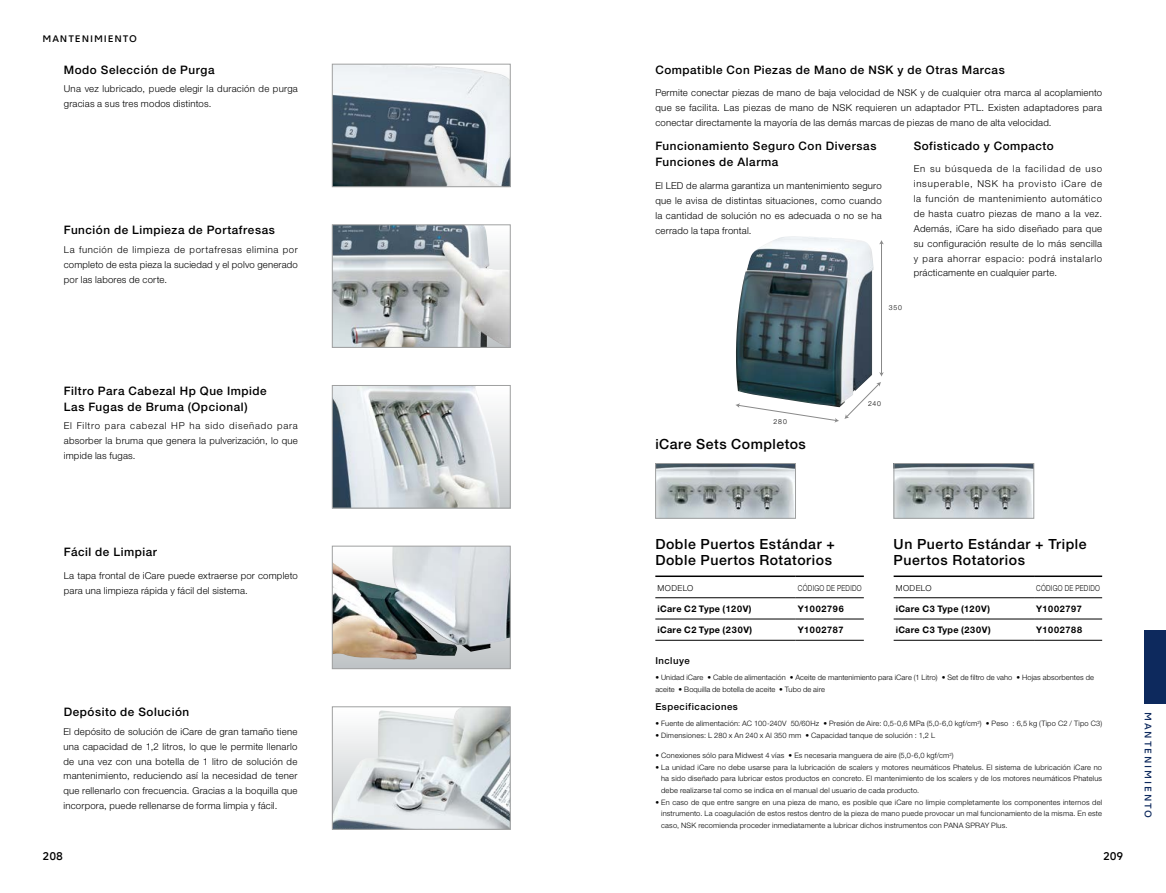
<style>
.page{position:relative;width:1166px;height:893px;background:#fff}
.page>*{position:absolute;margin:0;border:0;box-sizing:border-box;transform-origin:0 0}
.t1{font:500 14.1px/15.9px "Helvetica Neue";letter-spacing:.04em;color:#000}
.t2{font:500 11.7px/15.9px "Helvetica Neue";letter-spacing:.045em;color:#000}
.t3{font:500 10.65px "NSKTSRE";color:#000}
.t4{font:300 9.6px/14.9px "Helvetica Neue";letter-spacing:.02em;color:#000;text-align:justify}
.t5{font:500 9.6px "Helvetica Neue";letter-spacing:.05em;color:#000}
.t6{font:700 9px "Helvetica Neue";letter-spacing:.05em;color:#000}
.t7{font:700 9px "Helvetica Neue";letter-spacing:.075em;color:#000}
.t8{font:500 9px "NSKTSRE";letter-spacing:.1em;color:#000}
.t9{font:500 9px "NSKTSRE";letter-spacing:.205em;color:#0d295d}
.t10{font:700 9px "Helvetica Neue";letter-spacing:.07em;color:#000}
.t11{font:300 8.25px "Helvetica Neue";letter-spacing:.045em;color:#000;scale:.79 1}
.t12{font:300 8.25px "Helvetica Neue";letter-spacing:.045em;color:#000}
.t13{font:300 7.5px/11.7px "Helvetica Neue";letter-spacing:.02em;color:#000;text-align:justify}
.t14{font:300 6.9px "Helvetica Neue";letter-spacing:.125em;color:#000}
</style>
<div class="page">
<img style="left:334px;top:66px;width:174px;height:119px">
<div style="left:332px;top:64px;width:178px;height:123px;border:1px solid #9fa0a0"></div>
<img style="left:334px;top:226px;width:174px;height:120px">
<div style="left:332px;top:224px;width:178px;height:124px;border:1px solid #9fa0a0"></div>
<div style="left:332px;top:546px;width:178px;height:123px;background:#c0c5c7"></div>
<img style="left:334px;top:548px;width:174px;height:111px">
<div style="left:332px;top:546px;width:178px;height:123px;border:1px solid #9fa0a0"></div>
<img style="left:334px;top:708px;width:174px;height:120px">
<div style="left:332px;top:706px;width:178px;height:124px;border:1px solid #9fa0a0"></div>
<div style="left:332px;top:385px;width:178px;height:123px;background:linear-gradient(to bottom,#fff,#c9cccf)"></div>
<img style="left:334px;top:387px;width:165px;height:119px">
<div style="left:332px;top:385px;width:178px;height:123px;border:1px solid #9fa0a0"></div>
<img style="left:736px;top:236px;width:137px;height:171px">
<svg style="left:735px;top:403px;width:103px;height:20px"></svg>
<hr style="left:881px;top:243px;width:1px;height:131px;background:#898989">
<svg style="left:844px;top:372px;width:39px;height:47px"></svg>
<img style="left:657px;top:465px;width:136px;height:52px">
<div style="left:655px;top:463px;width:140px;height:56px;border:1px solid #9fa0a0"></div>
<img style="left:895px;top:465px;width:136px;height:52px">
<div style="left:893px;top:463px;width:140px;height:56px;border:1px solid #9fa0a0"></div>
<hr style="left:655px;top:575px;width:140px;height:2px;background:#000">
<hr style="left:795px;top:575px;width:68px;height:2px;background:#000">
<hr style="left:655px;top:597px;width:140px;height:1px;background:#000">
<hr style="left:795px;top:597px;width:68px;height:1px;background:#000">
<hr style="left:655px;top:619px;width:140px;height:1px;background:#000">
<hr style="left:795px;top:619px;width:68px;height:1px;background:#000">
<hr style="left:655px;top:640px;width:140px;height:1px;background:#000">
<hr style="left:795px;top:640px;width:68px;height:1px;background:#000">
<hr style="left:893px;top:575px;width:140px;height:2px;background:#000">
<hr style="left:1033px;top:575px;width:68px;height:2px;background:#000">
<hr style="left:893px;top:597px;width:140px;height:1px;background:#000">
<hr style="left:1033px;top:597px;width:68px;height:1px;background:#000">
<hr style="left:893px;top:619px;width:140px;height:1px;background:#000">
<hr style="left:1033px;top:619px;width:68px;height:1px;background:#000">
<hr style="left:893px;top:640px;width:140px;height:1px;background:#000">
<hr style="left:1033px;top:640px;width:68px;height:1px;background:#000">
<div style="left:1144px;top:630px;width:21px;height:74px;background:#0d295d"></div>
<p class="t8" style="left:43px;top:33px;width:96px">MANTENIMIENTO</p>
<p class="t2" style="left:64px;top:62px;width:152px">Modo Selección de Purga</p>
<p class="t4" style="left:64px;top:81px;width:235px">Una vez lubricado, puede elegir la duración de purga gracias a sus tres modos distintos.</p>
<p class="t2" style="left:64px;top:222px;width:212px">Función de Limpieza de Portafresas</p>
<p class="t4" style="left:64px;top:242px;width:235px">La función de limpieza de portafresas elimina por completo de esta pieza la suciedad y el polvo generado por las labores de corte.</p>
<p class="t2" style="left:64px;top:383px;width:204px">Filtro Para Cabezal Hp Que Impide<br>Las Fugas de Bruma (Opcional)</p>
<p class="t4" style="left:64px;top:418px;width:235px">El Filtro para cabezal HP ha sido diseñado para absorber la bruma que genera la pulverización, lo que impide las fugas.</p>
<p class="t2" style="left:655px;top:62px;width:351px">Compatible Con Piezas de Mano de NSK y de Otras Marcas</p>
<p class="t4" style="left:655px;top:85px;width:448px">Permite conectar piezas de mano de baja velocidad de NSK y de cualquier otra marca al acoplamiento que se facilita. Las piezas de mano de NSK requieren un adaptador PTL. Existen adaptadores para conectar directamente la mayoría de las demás marcas de piezas de mano de alta velocidad.</p>
<p class="t2" style="left:655px;top:138px;width:222px">Funcionamiento Seguro Con Diversas<br>Funciones de Alarma</p>
<p class="t4" style="left:655px;top:178px;width:228px">El LED de alarma garantiza un mantenimiento seguro que le avisa de distintas situaciones, como cuando la cantidad de solución no es adecuada o no se ha cerrado la tapa frontal.</p>
<p class="t14" style="left:888px;top:303px;width:15px">350</p>
<p class="t2" style="left:913px;top:138px;width:141px">Sofisticado y Compacto</p>
<p class="t4" style="left:913px;top:161px;width:190px">En su búsqueda de la facilidad de uso insuperable, NSK ha provisto iCare de la función de mantenimiento automático de hasta cuatro piezas de mano a la vez.<br>Además, iCare ha sido diseñado para que su configuración resulte de lo más sencilla y para ahorrar espacio: podrá instalarlo prácticamente en cualquier parte.</p>
<p class="t14" style="left:773px;top:418px;width:15px">280</p>
<h1 class="t1" style="left:655px;top:435px;width:152px">iCare Sets Completos</h1>
<p class="t14" style="left:867px;top:400px;width:14px">240</p>
<p class="t2" style="left:64px;top:544px;width:95px">Fácil de Limpiar</p>
<p class="t4" style="left:64px;top:568px;width:235px">La tapa frontal de iCare puede extraerse por completo para una limpieza rápida y fácil del sistema.</p>
<p class="t2" style="left:64px;top:704px;width:127px">Depósito de Solución</p>
<p class="t4" style="left:63px;top:724px;width:235px">El depósito de solución de iCare de gran tamaño tiene una capacidad de 1,2 litros, lo que le permite llenarlo de una vez con una botella de 1 litro de solución de mantenimiento, reduciendo así la necesidad de tener que rellenarlo con frecuencia. Gracias a la boquilla que incorpora, puede rellenarse de forma limpia y fácil.</p>
<h1 class="t1" style="left:655px;top:536px;width:181px">Doble Puertos Estándar +<br>Doble Puertos Rotatorios</h1>
<h1 class="t1" style="left:893px;top:536px;width:194px">Un Puerto Estándar + Triple<br>Puertos Rotatorios</h1>
<p class="t12" style="left:657px;top:583px;width:37px">MODELO</p>
<p class="t11" style="left:797px;top:583px;width:82px">CÓDIGO DE PEDIDO</p>
<p class="t6" style="left:657px;top:603px;width:96px">iCare C2 Type (120V)</p>
<p class="t7" style="left:797px;top:603px;width:47px">Y1002796</p>
<p class="t6" style="left:657px;top:624px;width:96px">iCare C2 Type (230V)</p>
<p class="t10" style="left:797px;top:624px;width:47px">Y1002787</p>
<p class="t12" style="left:895px;top:583px;width:37px">MODELO</p>
<p class="t11" style="left:1035px;top:583px;width:82px">CÓDIGO DE PEDIDO</p>
<p class="t6" style="left:895px;top:603px;width:96px">iCare C3 Type (120V)</p>
<p class="t7" style="left:1035px;top:603px;width:47px">Y1002797</p>
<p class="t6" style="left:895px;top:624px;width:96px">iCare C3 Type (230V)</p>
<p class="t7" style="left:1035px;top:624px;width:47px">Y1002788</p>
<p class="t5" style="left:655px;top:655px;width:36px">Incluye</p>
<p class="t5" style="left:655px;top:701px;width:84px">Especificaciones</p>
<p class="t13" style="left:655px;top:717px;width:448px">• Fuente de alimentación: AC 100-240V 50/60Hz • Presión de Aire: 0,5-0,6 MPa (5,0-6,0 kgf/cm<sup>2</sup>) • Peso : 6,5 kg (Tipo C2 / Tipo C3)</p>
<p class="t13" style="left:655px;top:729px;width:281px">• Dimensiones: L 280 x An 240 x Al 350 mm • Capacidad tanque de solución : 1,2 L</p>
<p class="t13" style="left:655px;top:749px;width:300px">• Conexiones sólo para Midwest 4 vías • Es necesaria manguera de aire (5,0-6,0 kgf/cm<sup>2</sup>)</p>
<p class="t13" style="left:661px;top:761px;width:442px;text-indent:-6px">• La unidad iCare no debe usarse para la lubricación de scalers y motores neumáticos Phatelus. El sistema de lubricación iCare no ha sido diseñado para lubricar estos productos en concreto. El mantenimiento de los scalers y de los motores neumáticos Phatelus debe realizarse tal como se indica en el manual del usuario de cada producto.</p>
<p class="t13" style="left:661px;top:796px;width:442px;text-indent:-6px">• En caso de que entre sangre en una pieza de mano, es posible que iCare no limpie completamente los componentes internos del instrumento. La coagulación de estos restos dentro de la pieza de mano puede provocar un mal funcionamiento de la misma. En este caso, NSK recomienda proceder inmediatamente a lubricar dichos instrumentos con PANA SPRAY Plus.</p>
<p class="t13" style="left:655px;top:671px;width:440px">• Unidad iCare • Cable de alimentación • Aceite de mantenimiento para iCare (1 Litro) • Set de filtro de vaho • Hojas absorbentes de aceite • Boquilla de botella de aceite • Tubo de aire</p>
<p class="t3" style="left:43px;top:849px;width:22px">208</p>
<p class="t3" style="left:1102px;top:849px;width:22px">209</p>
<p class="t9" style="left:1153px;top:712px;width:108px;rotate:90deg">MANTENIMIENTO</p>
</div>
